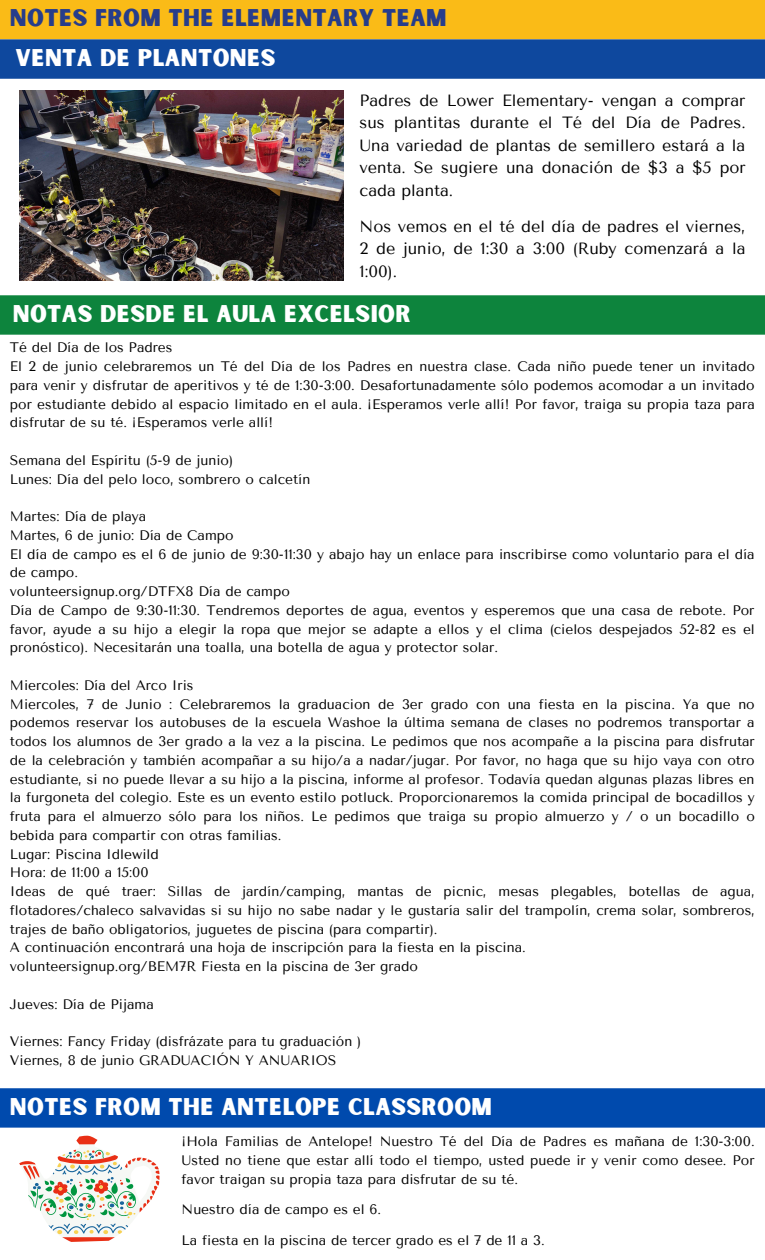
<style>
.page{position:relative;width:765px;height:1260px;background:#fff}
.page>*{position:absolute;margin:0;border:0;box-sizing:border-box;transform-origin:0 0}
.t1{font:23.12px "Sunborn Sans One";letter-spacing:.015em;color:#fff}
.t2{font:23.12px "Sunborn Sans One";letter-spacing:.015em;color:#273d8b}
.t3{font:16.25px/22.5px "Tenor Sans";color:#000;text-align:justify}
.t4{font:13.75px/18.8px "Tenor Sans";color:#000;text-align:justify}
</style>
<div class="page">
<div style="left:0;top:0;width:765px;height:39px;background:#fabb17"></div>
<div style="left:0;top:39px;width:765px;height:40px;background:#0e489e"></div>
<div style="left:0;top:295px;width:765px;height:40px;background:#0d843d"></div>
<img style="left:19px;top:91px;width:325px;height:189px">
<div style="left:0;top:1088px;width:765px;height:40px;background:#004aad"></div>
<svg style="left:19px;top:1135px;width:141px;height:107px"></svg>
<p class="t2" style="left:10px;top:3px;width:438px">NOTES FROM THE ELEMENTARY TEAM</p>
<p class="t1" style="left:16px;top:43px;width:261px">VENTA DE PLANTONES</p>
<p class="t3" style="left:360px;top:89px;width:388px">Padres de Lower Elementary- vengan a comprar sus plantitas durante el Té del Día de Padres.<br>Una variedad de plantas de semillero estará a la venta. Se sugiere una donación de $3 a $5 por cada planta.</p>
<p class="t3" style="left:360px;top:215px;width:387px">Nos vemos en el té del día de padres el viernes, 2 de junio, de 1:30 a 3:00 (Ruby comenzará a la 1:00).</p>
<p class="t1" style="left:13px;top:298px;width:399px">NOTAS DESDE EL AULA EXCELSIOR</p>
<p class="t4" style="left:10px;top:338px;width:164px">Té del Día de los Padres</p>
<p class="t4" style="left:10px;top:357px;width:747px">El 2 de junio celebraremos un Té del Día de los Padres en nuestra clase. Cada niño puede tener un invitado para venir y disfrutar de aperitivos y té de 1:30-3:00. Desafortunadamente sólo podemos acomodar a un invitado por estudiante debido al espacio limitado en el aula. ¡Esperamos verle allí! Por favor, traiga su propia taza para disfrutar de su té. ¡Esperamos verle allí!</p>
<p class="t4" style="left:10px;top:451px;width:225px">Semana del Espíritu (5-9 de junio)</p>
<p class="t4" style="left:10px;top:470px;width:302px">Lunes: Día del pelo loco, sombrero o calcetín</p>
<p class="t4" style="left:10px;top:507px;width:138px">Martes: Día de playa</p>
<p class="t4" style="left:10px;top:526px;width:225px">Martes, 6 de junio: Día de Campo</p>
<p class="t4" style="left:10px;top:545px;width:746px">El día de campo es el 6 de junio de 9:30-11:30 y abajo hay un enlace para inscribirse como voluntario para el día de campo.</p>
<p class="t4" style="left:10px;top:582px;width:281px">volunteersignup.org/DTFX8 Día de campo</p>
<p class="t4" style="left:10px;top:601px;width:746px">Día de Campo de 9:30-11:30. Tendremos deportes de agua, eventos y esperemos que una casa de rebote. Por favor, ayude a su hijo a elegir la ropa que mejor se adapte a ellos y el clima (cielos despejados 52-82 es el pronóstico). Necesitarán una toalla, una botella de agua y protector solar.</p>
<p class="t4" style="left:10px;top:676px;width:185px">Miercoles: Día del Arco Iris</p>
<p class="t4" style="left:10px;top:695px;width:746px">Miercoles, 7 de Junio : Celebraremos la graduacion de 3er grado con una fiesta en la piscina. Ya que no podemos reservar los autobuses de la escuela Washoe la última semana de clases no podremos transportar a todos los alumnos de 3er grado a la vez a la piscina. Le pedimos que nos acompañe a la piscina para disfrutar de la celebración y también acompañar a su hijo/a a nadar/jugar. Por favor, no haga que su hijo vaya con otro estudiante, si no puede llevar a su hijo a la piscina, informe al profesor. Todavía quedan algunas plazas libres en la furgoneta del colegio. Este es un evento estilo potluck. Proporcionaremos la comida principal de bocadillos y fruta para el almuerzo sólo para los niños. Le pedimos que traiga su propio almuerzo y / o un bocadillo o bebida para compartir con otras familias.</p>
<p class="t4" style="left:10px;top:845px;width:150px">Lugar: Piscina Idlewild</p>
<p class="t4" style="left:10px;top:863px;width:140px">Hora: de 11:00 a 15:00</p>
<p class="t4" style="left:10px;top:882px;width:746px">Ideas de qué traer: Sillas de jardín/camping, mantas de picnic, mesas plegables, botellas de agua, flotadores/chaleco salvavidas si su hijo no sabe nadar y le gustaría salir del trampolín, crema solar, sombreros, trajes de baño obligatorios, juguetes de piscina (para compartir).</p>
<p class="t4" style="left:10px;top:938px;width:517px">A continuación encontrará una hoja de inscripción para la fiesta en la piscina.</p>
<p class="t4" style="left:10px;top:957px;width:410px">volunteersignup.org/BEM7R Fiesta en la piscina de 3er grado</p>
<p class="t4" style="left:10px;top:995px;width:145px">Jueves: Día de Pijama</p>
<p class="t4" style="left:10px;top:1032px;width:353px">Viernes: Fancy Friday (disfrázate para tu graduación )</p>
<p class="t4" style="left:10px;top:1051px;width:328px">Viernes, 8 de junio GRADUACIÓN Y ANUARIOS</p>
<p class="t1" style="left:10px;top:1091px;width:484px">NOTES FROM THE ANTELOPE CLASSROOM</p>
<p class="t4" style="left:182px;top:1132px;width:575px">¡Hola Familias de Antelope! Nuestro Té del Día de Padres es mañana de 1:30-3:00.<br>Usted no tiene que estar allí todo el tiempo, usted puede ir y venir como desee. Por favor traigan su propia taza para disfrutar de su té.</p>
<p class="t4" style="left:182px;top:1200px;width:201px">Nuestro día de campo es el 6.</p>
<p class="t4" style="left:182px;top:1231px;width:365px">La fiesta en la piscina de tercer grado es el 7 de 11 a 3.</p>
</div>
